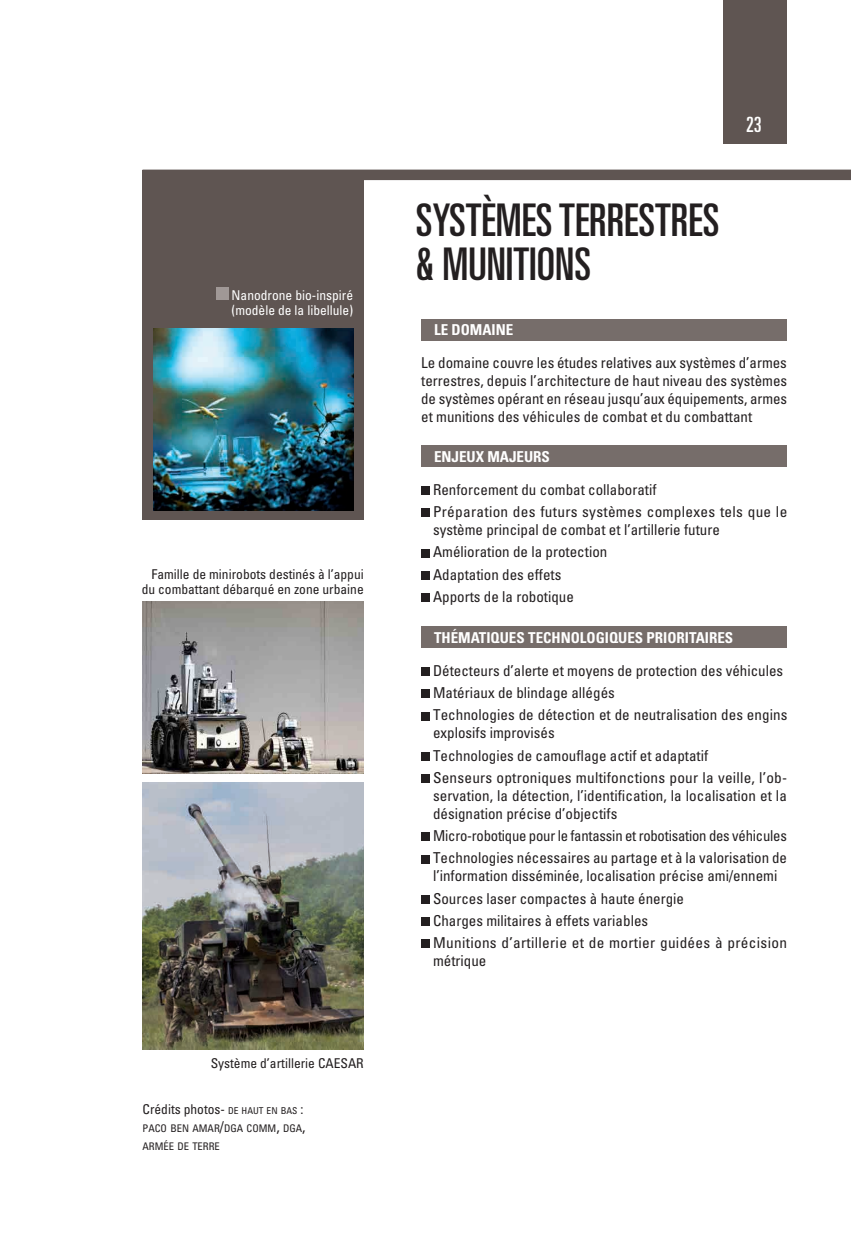
<style>
.page{position:relative;width:851px;height:1234px;background:#fff}
.page>*{position:absolute;margin:0;border:0;box-sizing:border-box;transform-origin:0 0}
.t1{font:ultra-condensed 45px/43.5px "Univers LT Std";color:#231f20}
.t2{font:ultra-condensed 21px "Univers LT Std";color:#fff}
.t3{font:condensed 15px/22.2px "Univers LT Std";color:#231f20}
.t4{font:condensed 15px/22.2px "Univers LT Std";letter-spacing:.02em;color:#231f20}
.t5{font:700 condensed 15px "Univers LT Std";color:#fff}
.t6{font:condensed 13.5px/15px "Univers LT Std";color:#231f20;text-align:right}
.t7{font:condensed 13.5px/15px "Univers LT Std";color:#fff}
.t8{font:condensed 10.5px/18px "Univers LT Std";color:#231f20}
.s1{font-size:9.45px}
.s2{font-size:15px}
</style>
<div class="page">
<div style="left:723px;top:0;width:64px;height:144px;background:#5f5552"></div>
<div style="left:142px;top:169px;width:222px;height:350px;background:#5f5552"></div>
<div style="left:142px;top:169px;width:708px;height:11px;background:#5f5552"></div>
<img style="left:153px;top:328px;width:200px;height:182px">
<div style="left:216px;top:287px;width:12px;height:13px;background:#a09896"></div>
<img style="left:142px;top:601px;width:222px;height:172px">
<img style="left:142px;top:782px;width:222px;height:266px">
<div style="left:421px;top:319px;width:366px;height:21px;background:#766d6a"></div>
<div style="left:421px;top:486px;width:8px;height:9px;background:#231f20"></div>
<div style="left:421px;top:508px;width:8px;height:9px;background:#231f20"></div>
<div style="left:421px;top:549px;width:8px;height:8px;background:#231f20"></div>
<div style="left:421px;top:571px;width:8px;height:8px;background:#231f20"></div>
<div style="left:421px;top:593px;width:8px;height:9px;background:#231f20"></div>
<div style="left:421px;top:445px;width:366px;height:22px;background:#766d6a"></div>
<div style="left:421px;top:667px;width:8px;height:8px;background:#231f20"></div>
<div style="left:421px;top:689px;width:8px;height:8px;background:#231f20"></div>
<div style="left:421px;top:711px;width:8px;height:9px;background:#231f20"></div>
<div style="left:421px;top:751px;width:8px;height:9px;background:#231f20"></div>
<div style="left:421px;top:774px;width:8px;height:8px;background:#231f20"></div>
<div style="left:421px;top:832px;width:8px;height:8px;background:#231f20"></div>
<div style="left:421px;top:854px;width:8px;height:9px;background:#231f20"></div>
<div style="left:421px;top:894px;width:8px;height:9px;background:#231f20"></div>
<div style="left:421px;top:917px;width:8px;height:8px;background:#231f20"></div>
<div style="left:421px;top:939px;width:8px;height:8px;background:#231f20"></div>
<div style="left:421px;top:626px;width:366px;height:21px;background:#766d6a"></div>
<p class="t7" style="left:231px;top:287px;width:123px">Nanodrone bio-inspiré (modèle de la libellule)</p>
<p class="t6" style="left:142px;top:566px;width:223px">Famille de minirobots destinés à l’appui du combattant débarqué en zone urbaine</p>
<p class="t6" style="left:211px;top:1055px;width:154px">Système d’artillerie CAESAR</p>
<p class="t6" style="left:142px;top:1100px;width:162px">Crédits photos- <span class="s1">DE HAUT EN BAS</span> :</p>
<p class="t8" style="left:142px;top:1118px;width:164px">PACO BEN AMAR<span class="s2">/</span>DGA COMM<span class="s2">,</span> DGA<span class="s2">,<br></span>ARMÉE DE TERRE</p>
<h1 class="t1" style="left:416px;top:198px;width:305px">SYSTÈMES TERRESTRES &amp; MUNITIONS</h1>
<p class="t5" style="left:434px;top:320px;width:36px">LE DOMAI</p>
<p class="t5" style="left:495px;top:320px;width:18px">NE</p>
<h2 class="t2" style="left:745px;top:113px;width:17px">23</h2>
<p class="t3" style="left:421px;top:353px;width:367px;line-height:18px;text-align:justify">Le domaine couvre les études relatives aux systèmes d’armes terrestres, depuis l’architecture de haut niveau des systèmes de systèmes opérant en réseau jusqu’aux équipements, armes et munitions des véhicules de combat et du combattant</p>
<p class="t5" style="left:434px;top:447px;width:64px">ENJEUX MAJE</p>
<p class="t5" style="left:524px;top:447px;width:18px">URS</p>
<p class="t4" style="left:433px;top:478px;width:356px">Renforcement du combat collaboratif<br>Préparation des futurs systèmes complexes tels que le</p>
<p class="t3" style="left:433px;top:518px;width:288px">système principal de combat et l’artillerie future<br>Amélioration de la protection<br>Adaptation des effets<br>Apports de la robotique</p>
<p class="t5" style="left:434px;top:628px;width:34px">THÉMATIQ</p>
<p class="t5" style="left:499px;top:628px;width:155px">UES TECHNOLOGIQUES PRIORITAIRES</p>
<p class="t3" style="left:433px;top:659px;width:356px">Détecteurs d’alerte et moyens de protection des véhicules<br>Matériaux de blindage allégés<br>Technologies de détection et de neutralisation des engins</p>
<p class="t3" style="left:433px;top:721px;width:355px">explosifs improvisés<br>Technologies de camouflage actif et adaptatif<br>Senseurs optroniques multifonctions pour la veille, l’ob-</p>
<p class="t3" style="left:433px;top:786px;width:355px;line-height:18px">servation, la détection, l’identification, la localisation et la désignation précise d’objectifs</p>
<p class="t3" style="left:433px;top:824px;width:355px">Micro-robotique pour le fantassin et robotisation des véhicules<br>Technologies nécessaires au partage et à la valorisation de</p>
<p class="t3" style="left:433px;top:864px;width:355px">l’information disséminée, localisation précise ami/ennemi Sources laser compactes à haute énergie<br>Charges militaires à effets variables<br>Munitions d’artillerie et de mortier guidées à précision</p>
<p class="t3" style="left:433px;top:949px;width:55px">métrique</p>
</div>
